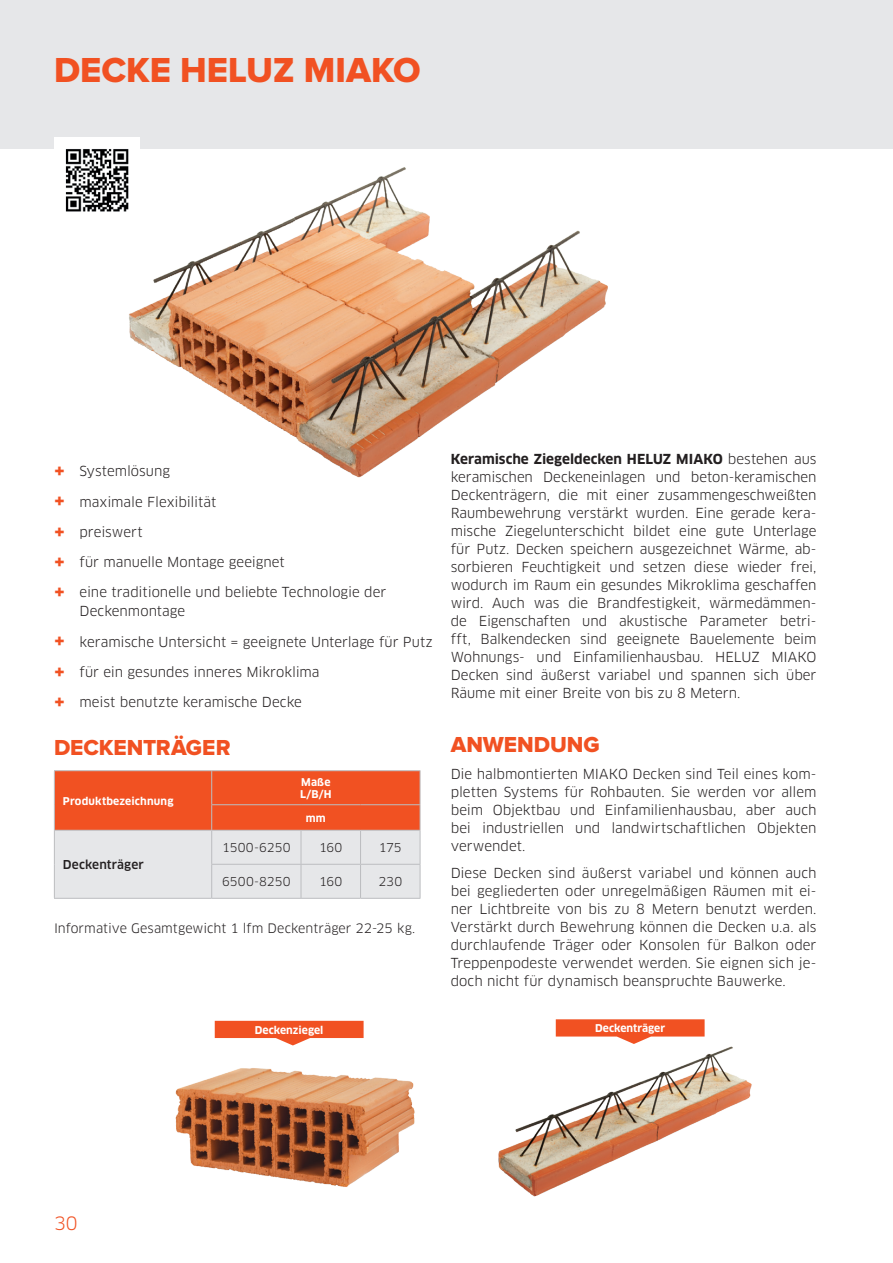
<style>
.page{position:relative;width:893px;height:1263px;background:#fff}
.page>*{position:absolute;margin:0;border:0;box-sizing:border-box;transform-origin:0 0}
.t1{font:36px "Proxima Nova Extrabld";color:#f15122}
.t2{font:22.5px "Proxima Nova Extrabld";letter-spacing:-.005em;color:#f15122}
.t3{font:18px "Clan";color:#f15122}
.t4{font:13.5px/18px "Clan";letter-spacing:-.005em;color:#231f20;text-align:justify}
.t5{font:12.75px "Clan";color:#231f20}
.t6{font:12px "Clan";letter-spacing:.005em;color:#231f20}
.t7{font:500 12px "Clan";letter-spacing:.01em;color:#231f20}
.t8{font:700 10.5px/12.6px "Clan";color:#fff}
.s1{font-weight:700;font-size:18px;color:#f15122}
.s2{font-weight:700}
</style>
<div class="page">
<div style="left:0;top:0;width:893px;height:149px;background:#e6e7e9"></div>
<hr style="left:54px;top:898px;width:158px;height:1px;background:#bcbdc0">
<hr style="left:212px;top:898px;width:89px;height:1px;background:#bcbdc0">
<hr style="left:301px;top:898px;width:60px;height:1px;background:#bcbdc0">
<hr style="left:361px;top:898px;width:59px;height:1px;background:#bcbdc0">
<hr style="left:54px;top:770px;width:158px;height:1px;background:#bcbdc0">
<hr style="left:212px;top:770px;width:89px;height:1px;background:#bcbdc0">
<hr style="left:301px;top:770px;width:60px;height:1px;background:#bcbdc0">
<hr style="left:361px;top:770px;width:59px;height:1px;background:#bcbdc0">
<svg style="left:54px;top:771px;width:367px;height:127px;background:#e9a18d"></svg>
<hr style="left:301px;top:804px;width:60px;height:1px;background:#bcbdc0">
<hr style="left:361px;top:804px;width:59px;height:1px;background:#bcbdc0">
<hr style="left:212px;top:830px;width:89px;height:1px;background:#bcbdc0">
<hr style="left:301px;top:830px;width:60px;height:1px;background:#bcbdc0">
<hr style="left:361px;top:830px;width:59px;height:1px;background:#bcbdc0">
<img style="left:129px;top:167px;width:478px;height:311px">
<img style="left:54px;top:137px;width:85px;height:85px">
<svg style="left:215px;top:1021px;width:149px;height:24px"></svg>
<svg style="left:556px;top:1019px;width:149px;height:21px;background:#f36b43"></svg>
<img style="left:498px;top:1040px;width:254px;height:157px">
<img style="left:175px;top:1068px;width:240px;height:119px">
<h1 class="t1" style="left:54px;top:54px;width:368px">DECKE HELUZ MIAKO</h1>
<p class="t4" style="left:54px;top:462px;width:118px"><span class="s1">+</span> Systemlösung</p>
<p class="t4" style="left:54px;top:492px;width:164px"><span class="s1">+</span> maximale Flexibilität</p>
<p class="t4" style="left:54px;top:523px;width:90px"><span class="s1">+</span> preiswert</p>
<p class="t4" style="left:54px;top:553px;width:232px"><span class="s1">+</span> für manuelle Montage geeignet</p>
<p class="t4" style="left:80px;top:583px;width:308px;line-height:18.9px;text-indent:-26px"><span class="s1">+</span> eine traditionelle und beliebte Technologie der<br>Deckenmontage</p>
<p class="t4" style="left:54px;top:632px;width:380px"><span class="s1">+</span> keramische Untersicht = geeignete Unterlage für Putz</p>
<p class="t4" style="left:54px;top:663px;width:267px"><span class="s1">+</span> für ein gesundes inneres Mikroklima</p>
<p class="t4" style="left:54px;top:693px;width:249px"><span class="s1">+</span> meist benutzte keramische Decke</p>
<h2 class="t2" style="left:54px;top:737px;width:178px">DECKENTRÄGER</h2>
<p class="t8" style="left:63px;top:794px;width:112px">Produktbezeichnung</p>
<p class="t8" style="left:300px;top:775px;width:33px">Maße<br>L/B/H</p>
<p class="t8" style="left:306px;top:811px;width:21px">mm</p>
<p class="t6" style="left:222px;top:840px;width:70px">1500-6250</p>
<p class="t6" style="left:319px;top:840px;width:25px">160</p>
<p class="t6" style="left:379px;top:840px;width:24px">175</p>
<p class="t6" style="left:222px;top:874px;width:70px">6500-8250</p>
<p class="t6" style="left:319px;top:874px;width:25px">160</p>
<p class="t6" style="left:378px;top:874px;width:25px">230</p>
<p class="t5" style="left:54px;top:921px;width:363px">Informative Gesamtgewicht 1 lfm Deckenträger 22-25 kg.</p>
<p class="t7" style="left:63px;top:857px;width:82px">Deckenträger</p>
<p class="t4" style="left:451px;top:450px;width:367px"><span class="s2">Keramische Ziegeldecken HELUZ MIAKO</span> bestehen aus keramischen Deckeneinlagen und beton-keramischen Deckenträgern, die mit einer zusammengeschweißten Raumbewehrung verstärkt wurden. Eine gerade kera&shy;mische Ziegelunterschicht bildet eine gute Unterlage für Putz. Decken speichern ausgezeichnet Wärme, ab&shy;sorbieren Feuchtigkeit und setzen diese wieder frei, wodurch im Raum ein gesundes Mikroklima geschaffen wird. Auch was die Brandfestigkeit, wärmedämmen&shy;de Eigenschaften und akustische Parameter betri&shy;fft, Balkendecken sind geeignete Bauelemente beim Wohnungs- und Einfamilienhausbau. HELUZ MIAKO Decken sind äußerst variabel und spannen sich über Räume mit einer Breite von bis zu 8 Metern.</p>
<h2 class="t2" style="left:451px;top:734px;width:150px">ANWENDUNG</h2>
<p class="t4" style="left:451px;top:765px;width:367px">Die halbmontierten MIAKO Decken sind Teil eines kom&shy;pletten Systems für Rohbauten. Sie werden vor allem beim Objektbau und Einfamilienhausbau, aber auch bei industriellen und landwirtschaftlichen Objekten verwendet.</p>
<p class="t4" style="left:451px;top:864px;width:367px">Diese Decken sind äußerst variabel und können auch bei gegliederten oder unregelmäßigen Räumen mit ei&shy;ner Lichtbreite von bis zu 8 Metern benutzt werden.<br>Verstärkt durch Bewehrung können die Decken u.a. als durchlaufende Träger oder Konsolen für Balkon oder Treppenpodeste verwendet werden. Sie eignen sich je&shy;doch nicht für dynamisch beanspruchte Bauwerke.</p>
<h3 class="t3" style="left:54px;top:1213px;width:25px">30</h3>
<p class="t8" style="left:255px;top:1023px;width:70px">Deckenziegel</p>
<p class="t8" style="left:595px;top:1022px;width:71px">Deckenträger</p>
</div>
